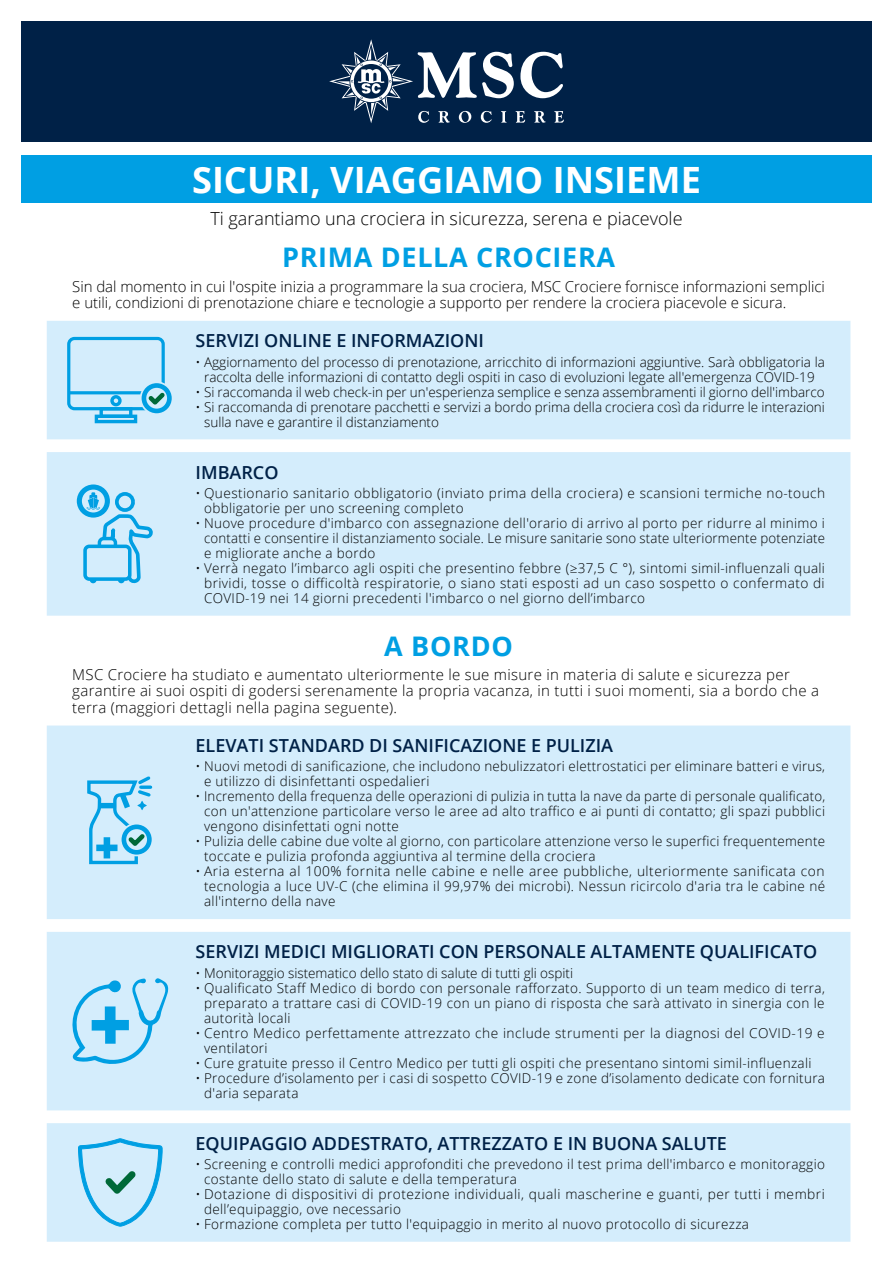
<style>
.page{position:relative;width:893px;height:1263px;background:#fff}
.page>*{position:absolute;margin:0;border:0;box-sizing:border-box;transform-origin:0 0}
.t1{font:700 36.3px "Open Sans";color:#fff}
.t2{font:700 27px "Open Sans";letter-spacing:.025em;color:#009fe3}
.t3{font:600 18px "Open Sans";color:#002147}
.t4{font:300 18px "Open Sans";color:#000}
.t5{font:300 15px/16.5px "Open Sans";letter-spacing:.02em;color:#000}
.t6{font:300 15px/16.5px "Open Sans";color:#000}
.t7{font:300 13.5px/15px "Open Sans";letter-spacing:.025em;color:#000}
.t8{font:300 13.5px/15px "Open Sans";color:#000;text-align:center}
</style>
<div class="page">
<div style="left:21px;top:21px;width:851px;height:121px;background:#002147"></div>
<svg style="left:329px;top:39px;width:235px;height:84px"></svg>
<div style="left:21px;top:155px;width:851px;height:48px;background:#009fe3"></div>
<div style="left:47px;top:321px;width:803px;height:295px;background:#d4edfc"></div>
<div style="left:67px;top:337px;width:98px;height:73px;border:3px solid #009fe3;border-radius:6px"></div>
<div style="left:100px;top:407px;width:32px;height:11px;border:3px solid #009fe3"></div>
<hr style="left:69px;top:391px;width:94px;height:3px;background:#009fe3">
<div style="left:110px;top:395px;width:12px;height:11px;border:3px solid #009fe3;border-radius:50%"></div>
<div style="left:95px;top:415px;width:42px;height:8px;border:3px solid #009fe3"></div>
<svg style="left:140px;top:381px;width:33px;height:34px"></svg>
<svg style="left:142px;top:383px;width:30px;height:30px"></svg>
<svg style="left:77px;top:484px;width:76px;height:99px;background:#a0daf5"></svg>
<svg style="left:99px;top:539px;width:16px;height:32px"></svg>
<div style="left:98px;top:537px;width:19px;height:36px;border:3px solid #009fe3;border-radius:4px"></div>
<div style="left:90px;top:576px;width:7px;height:7px;background:#009fe3;border-radius:50%"></div>
<div style="left:118px;top:576px;width:7px;height:7px;background:#009fe3;border-radius:50%"></div>
<div style="left:85px;top:546px;width:45px;height:33px;background:#d4edfc;border-radius:4px"></div>
<div style="left:83px;top:545px;width:49px;height:36px;border:4px solid #009fe3;border-radius:4px"></div>
<div style="left:47px;top:725px;width:803px;height:517px;background:#d4edfc"></div>
<svg style="left:87px;top:776px;width:66px;height:88px;background:#91d3f1"></svg>
<svg style="left:72px;top:978px;width:96px;height:86px;background:#a2daf6"></svg>
<svg style="left:78px;top:1139px;width:84px;height:87px;background:#abdcf0"></svg>
<h1 class="t1" style="left:192px;top:154px;width:510px">SICURI, VIAGGIAMO INSIEME</h1>
<h3 class="t4" style="left:210px;top:206px;width:474px">Ti garantiamo una crociera in sicurezza, serena e piacevole</h3>
<h2 class="t2" style="left:282px;top:238px;width:335px">PRIMA DELLA CROCIERA</h2>
<p class="t6" style="left:72px;top:277px;width:754px">Sin dal momento in cui l'ospite inizia a programmare la sua crociera, MSC Crociere fornisce informazioni semplici e utili, condizioni di prenotazione chiare e tecnologie a supporto per rendere la crociera piacevole e sicura.</p>
<h3 class="t3" style="left:196px;top:328px;width:290px">SERVIZI ONLINE E INFORMAZIONI</h3>
<p class="t8" style="left:196px;top:354px;width:631px">• Aggiornamento del processo di prenotazione, arricchito di informazioni aggiuntive. Sarà obbligatoria la raccolta delle informazioni di contatto degli ospiti in caso di evoluzioni legate all'emergenza COVID-19</p>
<p class="t8" style="left:196px;top:384px;width:631px">• Si raccomanda il web check-in per un'esperienza semplice e senza assembramenti il giorno dell'imbarco</p>
<p class="t8" style="left:204px;top:399px;width:622px;text-align:left;text-indent:-9px">• Si raccomanda di prenotare pacchetti e servizi a bordo prima della crociera così da ridurre le interazioni sulla nave e garantire il distanziamento</p>
<h3 class="t3" style="left:196px;top:460px;width:84px">IMBARCO</h3>
<p class="t7" style="left:204px;top:485px;width:622px;text-indent:-9px">• Questionario sanitario obbligatorio (inviato prima della crociera) e scansioni termiche no-touch obbligatorie per uno screening completo</p>
<p class="t7" style="left:204px;top:515px;width:622px;text-align:justify;text-indent:-9px">• Nuove procedure d'imbarco con assegnazione dell'orario di arrivo al porto per ridurre al minimo i contatti e consentire il distanziamento sociale. Le misure sanitarie sono state ulteriormente potenziate e migliorate anche a bordo</p>
<p class="t7" style="left:204px;top:560px;width:622px;text-align:justify;text-indent:-9px">• Verrà negato l’imbarco agli ospiti che presentino febbre (≥37,5 C °), sintomi simil-influenzali quali brividi, tosse o difficoltà respiratorie, o siano stati esposti ad un caso sospetto o confermato di COVID-19 nei 14 giorni precedenti l'imbarco o nel giorno dell’imbarco</p>
<h2 class="t2" style="left:384px;top:627px;width:130px">A BORDO</h2>
<p class="t5" style="left:72px;top:666px;width:748px">MSC Crociere ha studiato e aumentato ulteriormente le sue misure in materia di salute e sicurezza per garantire ai suoi ospiti di godersi serenamente la propria vacanza, in tutti i suoi momenti, sia a bordo che a terra (maggiori dettagli nella pagina seguente).</p>
<h3 class="t3" style="left:196px;top:733px;width:419px">ELEVATI STANDARD DI SANIFICAZIONE E PULIZIA</h3>
<p class="t7" style="left:204px;top:758px;width:623px;text-indent:-9px">• Nuovi metodi di sanificazione, che includono nebulizzatori elettrostatici per eliminare batteri e virus, e utilizzo di disinfettanti ospedalieri</p>
<p class="t7" style="left:204px;top:788px;width:623px;text-align:justify;text-indent:-9px">• Incremento della frequenza delle operazioni di pulizia in tutta la nave da parte di personale qualificato, con un'attenzione particolare verso le aree ad alto traffico e ai punti di contatto; gli spazi pubblici vengono disinfettati ogni notte</p>
<p class="t7" style="left:204px;top:833px;width:622px;text-indent:-9px">• Pulizia delle cabine due volte al giorno, con particolare attenzione verso le superfici frequentemente toccate e pulizia profonda aggiuntiva al termine della crociera</p>
<p class="t7" style="left:204px;top:863px;width:622px;text-align:justify;text-indent:-9px">• Aria esterna al 100% fornita nelle cabine e nelle aree pubbliche, ulteriormente sanificata con tecnologia a luce UV-C (che elimina il 99,97% dei microbi). Nessun ricircolo d'aria tra le cabine né all'interno della nave</p>
<h3 class="t3" style="left:196px;top:939px;width:623px">SERVIZI MEDICI MIGLIORATI CON PERSONALE ALTAMENTE QUALIFICATO</h3>
<p class="t8" style="left:196px;top:965px;width:379px">• Monitoraggio sistematico dello stato di salute di tutti gli ospiti</p>
<p class="t7" style="left:204px;top:980px;width:622px;text-align:justify;text-indent:-9px">• Qualificato Staff Medico di bordo con personale rafforzato. Supporto di un team medico di terra, preparato a trattare casi di COVID-19 con un piano di risposta che sarà attivato in sinergia con le autorità locali</p>
<p class="t7" style="left:204px;top:1025px;width:622px;text-indent:-9px">• Centro Medico perfettamente attrezzato che include strumenti per la diagnosi del COVID-19 e ventilatori</p>
<p class="t7" style="left:196px;top:1055px;width:617px">• Cure gratuite presso il Centro Medico per tutti gli ospiti che presentano sintomi simil-influenzali</p>
<p class="t7" style="left:204px;top:1070px;width:622px;text-indent:-9px">• Procedure d’isolamento per i casi di sospetto COVID-19 e zone d’isolamento dedicate con fornitura d'aria separata</p>
<h3 class="t3" style="left:196px;top:1131px;width:533px">EQUIPAGGIO ADDESTRATO, ATTREZZATO E IN BUONA SALUTE</h3>
<p class="t7" style="left:204px;top:1156px;width:622px;text-indent:-9px">• Screening e controlli medici approfonditi che prevedono il test prima dell'imbarco e monitoraggio costante dello stato di salute e della temperatura</p>
<p class="t7" style="left:204px;top:1186px;width:622px;text-indent:-9px">• Dotazione di dispositivi di protezione individuali, quali mascherine e guanti, per tutti i membri dell’equipaggio, ove necessario</p>
<p class="t7" style="left:196px;top:1216px;width:555px">• Formazione completa per tutto l'equipaggio in merito al nuovo protocollo di sicurezza</p>
</div>
